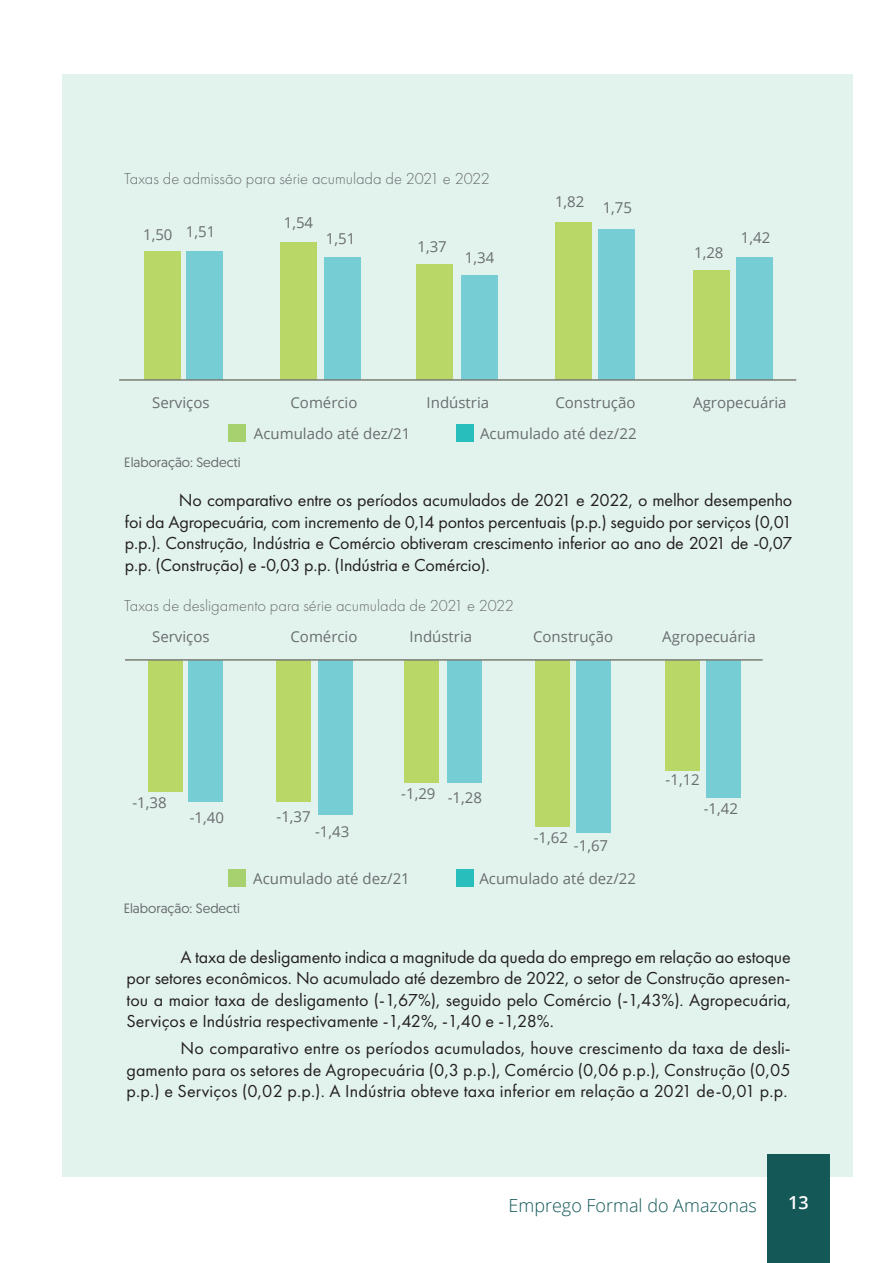
<style>
.page{position:relative;width:893px;height:1263px;background:#fff}
.page>*{position:absolute;margin:0;border:0;box-sizing:border-box;transform-origin:0 0}
.t1{font:18px/21.6px "Futura PT";color:#231f20;text-align:justify}
.t2{font:300 18px "Open Sans";color:#145858}
.t3{font:600 18px "Open Sans";color:#fff}
.t4{font:300 16.5px "Futura PT";color:#696d6e}
.t5{font:15px "Open Sans";color:#696d6e}
.t6{font:13.5px "Geomanist";color:#696d6e}
</style>
<div class="page">
<div style="left:62px;top:74px;width:791px;height:1103px;background:#e2f3ee"></div>
<div style="left:767px;top:1154px;width:62px;height:109px;background:#145858"></div>
<div style="left:228px;top:424px;width:18px;height:18px;background:#a7d16e"></div>
<div style="left:456px;top:424px;width:18px;height:18px;background:#28bebb"></div>
<div style="left:144px;top:251px;width:36px;height:129px;background:#b9d766"></div>
<div style="left:187px;top:251px;width:36px;height:129px;background:#76cdd3"></div>
<div style="left:280px;top:242px;width:37px;height:138px;background:#b9d766"></div>
<div style="left:324px;top:257px;width:36px;height:123px;background:#76cdd3"></div>
<div style="left:416px;top:265px;width:36px;height:115px;background:#b9d766"></div>
<div style="left:461px;top:275px;width:37px;height:105px;background:#76cdd3"></div>
<div style="left:555px;top:223px;width:36px;height:157px;background:#b9d766"></div>
<div style="left:598px;top:229px;width:36px;height:151px;background:#76cdd3"></div>
<div style="left:693px;top:270px;width:37px;height:110px;background:#b9d766"></div>
<div style="left:736px;top:257px;width:37px;height:123px;background:#76cdd3"></div>
<hr style="left:119px;top:379px;width:677px;height:2px;background:#7a7c75">
<div style="left:228px;top:869px;width:18px;height:18px;background:#a7d16e"></div>
<div style="left:456px;top:869px;width:17px;height:18px;background:#28bebb"></div>
<div style="left:148px;top:660px;width:35px;height:131px;background:#b9d766"></div>
<div style="left:189px;top:660px;width:34px;height:141px;background:#76cdd3"></div>
<div style="left:277px;top:660px;width:34px;height:141px;background:#b9d766"></div>
<div style="left:318px;top:660px;width:34px;height:154px;background:#76cdd3"></div>
<div style="left:404px;top:660px;width:35px;height:122px;background:#b9d766"></div>
<div style="left:447px;top:660px;width:34px;height:122px;background:#76cdd3"></div>
<div style="left:535px;top:660px;width:35px;height:167px;background:#b9d766"></div>
<div style="left:576px;top:660px;width:34px;height:172px;background:#76cdd3"></div>
<div style="left:666px;top:660px;width:34px;height:111px;background:#b9d766"></div>
<div style="left:706px;top:660px;width:34px;height:137px;background:#76cdd3"></div>
<hr style="left:125px;top:659px;width:638px;height:2px;background:#7a7c75">
<p class="t4" style="left:124px;top:169px;width:367px">Taxas de admissão para série acumulada de 2021 e 2022</p>
<p class="t5" style="left:143px;top:223px;width:74px">1,50 1,51</p>
<p class="t5" style="left:284px;top:213px;width:31px">1,54</p>
<p class="t5" style="left:326px;top:228px;width:31px">1,51</p>
<p class="t5" style="left:417px;top:237px;width:31px">1,37</p>
<p class="t5" style="left:465px;top:248px;width:31px">1,34</p>
<p class="t5" style="left:555px;top:195px;width:79px">1,82 1,75</p>
<p class="t5" style="left:694px;top:242px;width:31px">1,28</p>
<p class="t5" style="left:741px;top:228px;width:31px">1,42</p>
<p class="t5" style="left:152px;top:392px;width:59px">Serviços</p>
<p class="t5" style="left:290px;top:392px;width:69px">Comércio</p>
<p class="t5" style="left:427px;top:392px;width:64px">Indústria</p>
<p class="t5" style="left:555px;top:392px;width:82px">Construção</p>
<p class="t5" style="left:693px;top:392px;width:95px">Agropecuária</p>
<p class="t6" style="left:124px;top:454px;width:118px">Elaboração: Sedecti</p>
<p class="t5" style="left:254px;top:423px;width:158px">Acumulado até dez/21</p>
<p class="t5" style="left:480px;top:423px;width:158px">Acumulado até dez/22</p>
<p class="t1" style="left:125px;top:489px;width:669px;text-indent:54px">No comparativo entre os períodos acumulados de 2021 e 2022, o melhor desempenho foi da Agropecuária, com incremento de 0,14 pontos percentuais (p.p.) seguido por serviços (0,01 p.p.). Construção, Indústria e Comércio obtiveram crescimento inferior ao ano de 2021 de -0,07 p.p. (Construção) e -0,03 p.p. (Indústria e Comércio).</p>
<p class="t4" style="left:124px;top:596px;width:391px">Taxas de desligamento para série acumulada de 2021 e 2022</p>
<p class="t5" style="left:152px;top:626px;width:59px">Serviços</p>
<p class="t5" style="left:290px;top:626px;width:69px">Comércio</p>
<p class="t5" style="left:410px;top:626px;width:64px">Indústria</p>
<p class="t5" style="left:533px;top:626px;width:82px">Construção</p>
<p class="t5" style="left:662px;top:626px;width:95px">Agropecuária</p>
<p class="t5" style="left:132px;top:792px;width:36px">-1,38</p>
<p class="t5" style="left:190px;top:807px;width:36px">-1,40</p>
<p class="t5" style="left:277px;top:806px;width:36px">-1,37</p>
<p class="t5" style="left:315px;top:821px;width:36px">-1,43</p>
<p class="t5" style="left:401px;top:785px;width:82px">-1,29 -1,28</p>
<p class="t5" style="left:534px;top:827px;width:36px">-1,62</p>
<p class="t5" style="left:574px;top:835px;width:36px">-1,67</p>
<p class="t5" style="left:253px;top:868px;width:158px">Acumulado até dez/21</p>
<p class="t5" style="left:479px;top:868px;width:158px">Acumulado até dez/22</p>
<p class="t6" style="left:124px;top:900px;width:118px">Elaboração: Sedecti</p>
<p class="t5" style="left:666px;top:770px;width:36px">-1,12</p>
<p class="t5" style="left:704px;top:798px;width:36px">-1,42</p>
<p class="t1" style="left:127px;top:946px;width:666px;text-indent:54px">A taxa de desligamento indica a magnitude da queda do emprego em relação ao estoque por setores econômicos. No acumulado até dezembro de 2022, o setor de Construção apresen&shy;tou a maior taxa de desligamento (-1,67%), seguido pelo Comércio (-1,43%). Agropecuária, Serviços e Indústria respectivamente -1,42%, -1,40 e -1,28%.</p>
<p class="t1" style="left:127px;top:1037px;width:665px;text-indent:54px">No comparativo entre os períodos acumulados, houve crescimento da taxa de desli&shy;gamento para os setores de Agropecuária (0,3 p.p.), Comércio (0,06 p.p.), Construção (0,05 p.p.) e Serviços (0,02 p.p.). A Indústria obteve taxa inferior em relação a 2021 de-0,01 p.p.</p>
<p class="t2" style="left:508px;top:1193px;width:250px">Emprego Formal do Amazonas</p>
<p class="t3" style="left:788px;top:1190px;width:22px">13</p>
</div>
